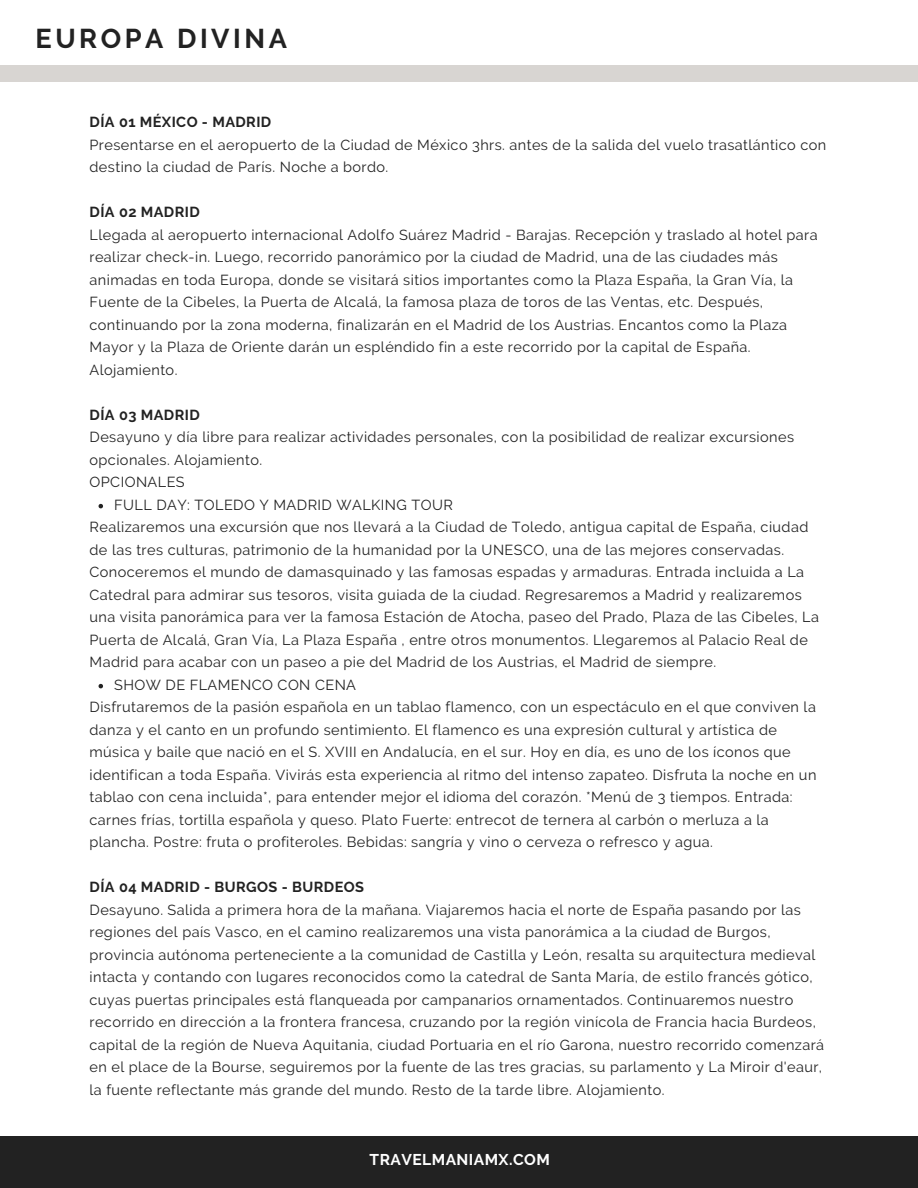
<style>
.page{position:relative;width:918px;height:1188px;background:#fff}
.page>*{position:absolute;margin:0;border:0;box-sizing:border-box;transform-origin:0 0}
.t1{font:700 27.15px "Raleway";letter-spacing:.13em;color:#222}
.t2{font:700 15.6px "Raleway";letter-spacing:.03em;color:#fff}
.t3{font:14.55px/22.5px "Raleway";letter-spacing:.03em;color:#222}
.t4{font:700 14.55px "Raleway";letter-spacing:.03em;color:#222}
</style>
<div class="page">
<div style="left:0;top:1136px;width:918px;height:52px;background:#222"></div>
<div style="left:0;top:66px;width:918px;height:15px;background:#d8d5d2"></div>
<svg style="left:99px;top:504px;width:4px;height:4px"></svg>
<svg style="left:99px;top:684px;width:4px;height:4px"></svg>
<p class="t1" style="left:36px;top:23px;width:253px">EUROPA DIVINA</p>
<p class="t4" style="left:90px;top:113px;width:183px">DÍA 01 MÉXICO - MADRID</p>
<p class="t3" style="left:90px;top:133px;width:738px">Presentarse en el aeropuerto de la Ciudad de México 3hrs. antes de la salida del vuelo trasatlántico con destino la ciudad de París. Noche a bordo.</p>
<p class="t4" style="left:90px;top:203px;width:112px">DÍA 02 MADRID</p>
<p class="t3" style="left:90px;top:223px;width:730px">Llegada al aeropuerto internacional Adolfo Suárez Madrid - Barajas. Recepción y traslado al hotel para realizar check-in. Luego, recorrido panorámico por la ciudad de Madrid, una de las ciudades más animadas en toda Europa, donde se visitará sitios importantes como la Plaza España, la Gran Vía, la Fuente de la Cibeles, la Puerta de Alcalá, la famosa plaza de toros de las Ventas, etc. Después, continuando por la zona moderna, finalizarán en el Madrid de los Austrias. Encantos como la Plaza Mayor y la Plaza de Oriente darán un espléndido fin a este recorrido por la capital de España.<br>Alojamiento.</p>
<p class="t4" style="left:90px;top:406px;width:112px">DÍA 03 MADRID</p>
<p class="t3" style="left:90px;top:426px;width:706px">Desayuno y día libre para realizar actividades personales, con la posibilidad de realizar excursiones opcionales. Alojamiento.</p>
<p class="t3" style="left:90px;top:471px;width:97px">OPCIONALES</p>
<p class="t3" style="left:114px;top:493px;width:340px">FULL DAY: TOLEDO Y MADRID WALKING TOUR</p>
<p class="t3" style="left:90px;top:516px;width:731px">Realizaremos una excursión que nos llevará a la Ciudad de Toledo, antigua capital de España, ciudad de las tres culturas, patrimonio de la humanidad por la UNESCO, una de las mejores conservadas.<br>Conoceremos el mundo de damasquinado y las famosas espadas y armaduras. Entrada incluida a La Catedral para admirar sus tesoros, visita guiada de la ciudad. Regresaremos a Madrid y realizaremos una visita panorámica para ver la famosa Estación de Atocha, paseo del Prado, Plaza de las Cibeles, La Puerta de Alcalá, Gran Vía, La Plaza España , entre otros monumentos. Llegaremos al Palacio Real de Madrid para acabar con un paseo a pie del Madrid de los Austrias, el Madrid de siempre.</p>
<p class="t3" style="left:114px;top:673px;width:243px">SHOW DE FLAMENCO CON CENA</p>
<p class="t3" style="left:90px;top:696px;width:728px">Disfrutaremos de la pasión española en un tablao flamenco, con un espectáculo en el que conviven la danza y el canto en un profundo sentimiento. El flamenco es una expresión cultural y artística de música y baile que nació en el S. XVIII en Andalucía, en el sur. Hoy en día, es uno de los íconos que identifican a toda España. Vivirás esta experiencia al ritmo del intenso zapateo. Disfruta la noche en un tablao con cena incluida*, para entender mejor el idioma del corazón. *Menú de 3 tiempos. Entrada: carnes frías, tortilla española y queso. Plato Fuerte: entrecot de ternera al carbón o merluza a la plancha. Postre: fruta o profiteroles. Bebidas: sangría y vino o cerveza o refresco y agua.</p>
<p class="t4" style="left:90px;top:878px;width:276px">DÍA 04 MADRID - BURGOS - BURDEOS</p>
<p class="t3" style="left:90px;top:898px;width:736px">Desayuno. Salida a primera hora de la mañana. Viajaremos hacia el norte de España pasando por las regiones del país Vasco, en el camino realizaremos una vista panorámica a la ciudad de Burgos, provincia autónoma perteneciente a la comunidad de Castilla y León, resalta su arquitectura medieval intacta y contando con lugares reconocidos como la catedral de Santa María, de estilo francés gótico, cuyas puertas principales está flanqueada por campanarios ornamentados. Continuaremos nuestro recorrido en dirección a la frontera francesa, cruzando por la región vinícola de Francia hacia Burdeos, capital de la región de Nueva Aquitania, ciudad Portuaria en el río Garona, nuestro recorrido comenzará en el place de la Bourse, seguiremos por la fuente de las tres gracias, su parlamento y La Miroir d'eaur, la fuente reflectante más grande del mundo. Resto de la tarde libre. Alojamiento.</p>
<h1 class="t2" style="left:370px;top:1150px;width:182px">TRAVELMANIAMX.COM</h1>
</div>
